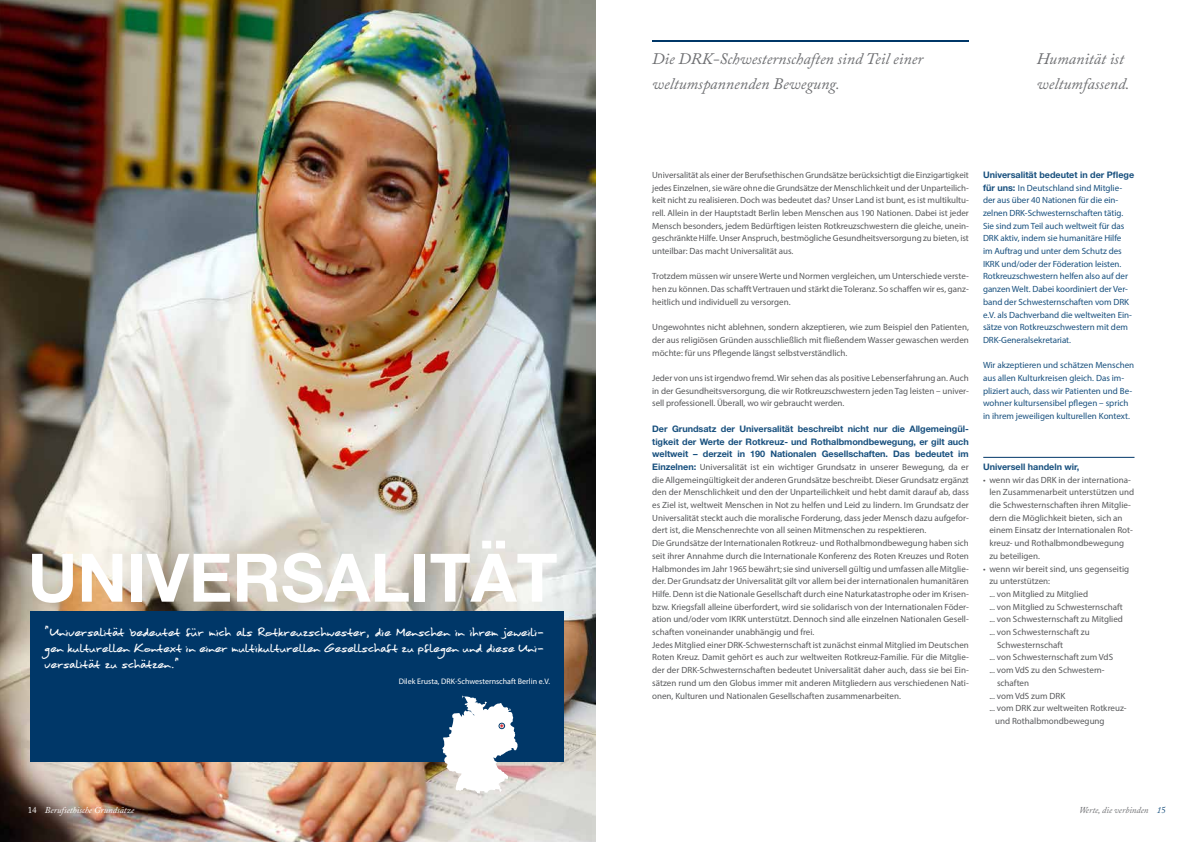
<style>
.page{position:relative;width:1191px;height:842px;background:#fff}
.page>*{position:absolute;margin:0;border:0;box-sizing:border-box;transform-origin:0 0}
.t1{font:700 67px "Helvetica Neue";color:#fff}
.t2{font:italic 16px/25.4px "Adobe Caslon Pro";color:#6d6e71}
.t3{font:13px/16px "Moan Hand";color:#fff;text-align:justify}
.t4{font:9px/12.7px "Myriad Pro";color:#58595b;text-align:justify}
.t5{font:9px/12.7px "Myriad Pro";letter-spacing:-.005em;color:#18507e}
.t6{font:700 9px/12.7px "Helvetica Neue";color:#18507e;text-align:justify}
.t7{font:italic 9px "Adobe Caslon Pro";color:#fff}
.t8{font:italic 9px "Adobe Caslon Pro";color:#6d6e71}
.t9{font:8px "Myriad Pro";color:#fff}
.s1{font-style:normal}
.s2{font-family:"Helvetica Neue";font-weight:700;color:#18507e}
.s3{font-family:"Helvetica Neue";font-weight:700}
.s4{color:#18507e}
.s5{font-style:normal;color:#18507e}
</style>
<div class="page">
<hr style="left:652px;top:40px;width:317px;height:2px;background:#003768">
<hr style="left:983px;top:457px;width:151px;height:1px;background:#003768">
<img style="left:0;top:0;width:595px;height:842px">
<div style="left:30px;top:611px;width:534px;height:150px;background:#003768"></div>
<svg style="left:442px;top:695px;width:75px;height:99px"></svg>
<h1 class="t1" style="left:28px;top:536px;width:531px">UNIVERSALITÄT</h1>
<h3 class="t3" style="left:45px;top:623px;width:501px">„Universalität bedeutet für mich als Rotkreuzschwester, die Menschen in ihrem jeweili&shy;gen kulturellen Kontext in einer multikulturellen Gesellschaft zu pflegen und diese Uni&shy;versalität zu schätzen.“</h3>
<p class="t9" style="left:399px;top:676px;width:153px">Dilek Erusta, DRK-Schwesternschaft Berlin e.V.</p>
<p class="t7" style="left:28px;top:804px;width:108px"><span class="s1">14</span> Berufsethische Grundsätze</p>
<h2 class="t2" style="left:652px;top:45px;width:272px">Die DRK-Schwesternschaften sind Teil einer weltumspannenden Bewegung.</h2>
<h2 class="t2" style="left:1037px;top:45px;width:94px">Humanität ist weltumfassend.</h2>
<p class="t4" style="left:652px;top:168px;width:318px">Universalität als einer der Berufsethischen Grundsätze berücksichtigt die Einzigartigkeit jedes Einzelnen, sie wäre ohne die Grundsätze der Menschlichkeit und der Unparteilich&shy;keit nicht zu realisieren. Doch was bedeutet das? Unser Land ist bunt, es ist multikultu&shy;rell. Allein in der Hauptstadt Berlin leben Menschen aus 190 Nationen. Dabei ist jeder Mensch besonders, jedem Bedürftigen leisten Rotkreuzschwestern die gleiche, unein&shy;geschränkte Hilfe. Unser Anspruch, bestmögliche Gesundheitsversorgung zu bieten, ist unteilbar: Das macht Universalität aus.</p>
<p class="t4" style="left:652px;top:270px;width:318px">Trotzdem müssen wir unsere Werte und Normen vergleichen, um Unterschiede verste&shy;hen zu können. Das schafft Vertrauen und stärkt die Toleranz. So schaffen wir es, ganz&shy;heitlich und individuell zu versorgen.</p>
<p class="t4" style="left:652px;top:321px;width:318px">Ungewohntes nicht ablehnen, sondern akzeptieren, wie zum Beispiel den Patienten, der aus religiösen Gründen ausschließlich mit fließendem Wasser gewaschen werden möchte: für uns Pflegende längst selbstverständlich.</p>
<p class="t4" style="left:652px;top:371px;width:318px">Jeder von uns ist irgendwo fremd. Wir sehen das als positive Lebenserfahrung an. Auch in der Gesundheitsversorgung, die wir Rotkreuzschwestern jeden Tag leisten – univer&shy;sell professionell. Überall, wo wir gebraucht werden.</p>
<p class="t6" style="left:652px;top:422px;width:318px">Der Grundsatz der Universalität beschreibt nicht nur die Allgemeingül&shy;tigkeit der Werte der Rotkreuz- und Rothalbmondbewegung, er gilt auch weltweit – derzeit in 190 Nationalen Gesellschaften. Das bedeutet im</p>
<p class="t4" style="left:652px;top:460px;width:318px;text-align:left"><span class="s2">Einzelnen:</span> Universalität ist ein wichtiger Grundsatz in unserer Bewegung, da er die Allgemeingültigkeit der anderen Grundsätze beschreibt. Dieser Grundsatz ergänzt den der Menschlichkeit und den der Unparteilichkeit und hebt damit darauf ab, dass es Ziel ist, weltweit Menschen in Not zu helfen und Leid zu lindern. Im Grundsatz der Universalität steckt auch die moralische Forderung, dass jeder Mensch dazu aufgefor&shy;dert ist, die Menschenrechte von all seinen Mitmenschen zu respektieren.<br>Die Grundsätze der Internationalen Rotkreuz- und Rothalbmondbewegung haben sich seit ihrer Annahme durch die Internationale Konferenz des Roten Kreuzes und Roten Halbmondes im Jahr 1965 bewährt; sie sind universell gültig und umfassen alle Mitglie&shy;der. Der Grundsatz der Universalität gilt vor allem bei der internationalen humanitären Hilfe. Denn ist die Nationale Gesellschaft durch eine Naturkatastrophe oder im Krisen&shy;bzw. Kriegsfall alleine überfordert, wird sie solidarisch von der Internationalen Föder&shy;ation und/oder vom IKRK unterstützt. Dennoch sind alle einzelnen Nationalen Gesell&shy;schaften voneinander unabhängig und frei.<br>Jedes Mitglied einer DRK-Schwesternschaft ist zunächst einmal Mitglied im Deutschen Roten Kreuz. Damit gehört es auch zur weltweiten Rotkreuz-Familie. Für die Mitglie&shy;der der DRK-Schwesternschaften bedeutet Universalität daher auch, dass sie bei Ein&shy;sätzen rund um den Globus immer mit anderen Mitgliedern aus verschiedenen Nati&shy;onen, Kulturen und Nationalen Gesellschaften zusammenarbeiten.</p>
<p class="t6" style="left:983px;top:168px;width:153px">Universalität bedeutet in der Pflege</p>
<p class="t5" style="left:983px;top:181px;width:150px"><span class="s3">für uns:</span> In Deutschland sind Mitglie&shy;der aus über 40 Nationen für die ein&shy;zelnen DRK-Schwesternschaften tätig.<br>Sie sind zum Teil auch weltweit für das DRK aktiv, indem sie humanitäre Hilfe im Auftrag und unter dem Schutz des IKRK und/oder der Föderation leisten.<br>Rotkreuzschwestern helfen also auf der ganzen Welt. Dabei koordiniert der Ver&shy;band der Schwesternschaften vom DRK e.V. als Dachverband die weltweiten Ein&shy;sätze von Rotkreuzschwestern mit dem DRK-Generalsekretariat.</p>
<p class="t5" style="left:983px;top:359px;width:153px">Wir akzeptieren und schätzen Menschen aus allen Kulturkreisen gleich. Das im&shy;pliziert auch, dass wir Patienten und Be&shy;wohner kultursensibel pflegen – sprich in ihrem jeweiligen kulturellen Kontext.</p>
<p class="t6" style="left:983px;top:460px;width:98px">Universell handeln wir,</p>
<p class="t4" style="left:989px;top:473px;width:146px;text-align:left;text-indent:-6px">• wenn wir das DRK in der internationa&shy;len Zusammenarbeit unterstützen und die Schwesternschaften ihren Mitglie&shy;dern die Möglichkeit bieten, sich an einem Einsatz der Internationalen Rot&shy;kreuz- und Rothalbmondbewegung zu beteiligen.</p>
<p class="t4" style="left:983px;top:562px;width:148px">• wenn wir bereit sind, uns gegenseitig</p>
<p class="t4" style="left:989px;top:575px;width:62px">zu unterstützen:</p>
<p class="t4" style="left:989px;top:587px;width:100px">... von Mitglied zu Mitglied</p>
<p class="t4" style="left:989px;top:600px;width:135px">... von Mitglied zu Schwesternschaft</p>
<p class="t4" style="left:989px;top:613px;width:135px">... von Schwesternschaft zu Mitglied</p>
<p class="t4" style="left:989px;top:625px;width:102px">... von Schwesternschaft zu</p>
<p class="t4" style="left:997px;top:638px;width:68px">Schwesternschaft</p>
<p class="t4" style="left:989px;top:651px;width:125px">... von Schwesternschaft zum VdS</p>
<p class="t4" style="left:989px;top:664px;width:117px">... vom VdS zu den Schwestern-</p>
<p class="t4" style="left:997px;top:676px;width:34px">schaften</p>
<p class="t4" style="left:989px;top:689px;width:77px">... vom VdS zum DRK</p>
<p class="t4" style="left:989px;top:702px;width:139px">... vom DRK zur weltweiten Rotkreuz-</p>
<p class="t4" style="left:995px;top:714px;width:111px">und Rothalbmondbewegung</p>
<p class="t8" style="left:1079px;top:804px;width:88px">Werte, die verbinden <span class="s4">1</span><span class="s5">5</span></p>
</div>
